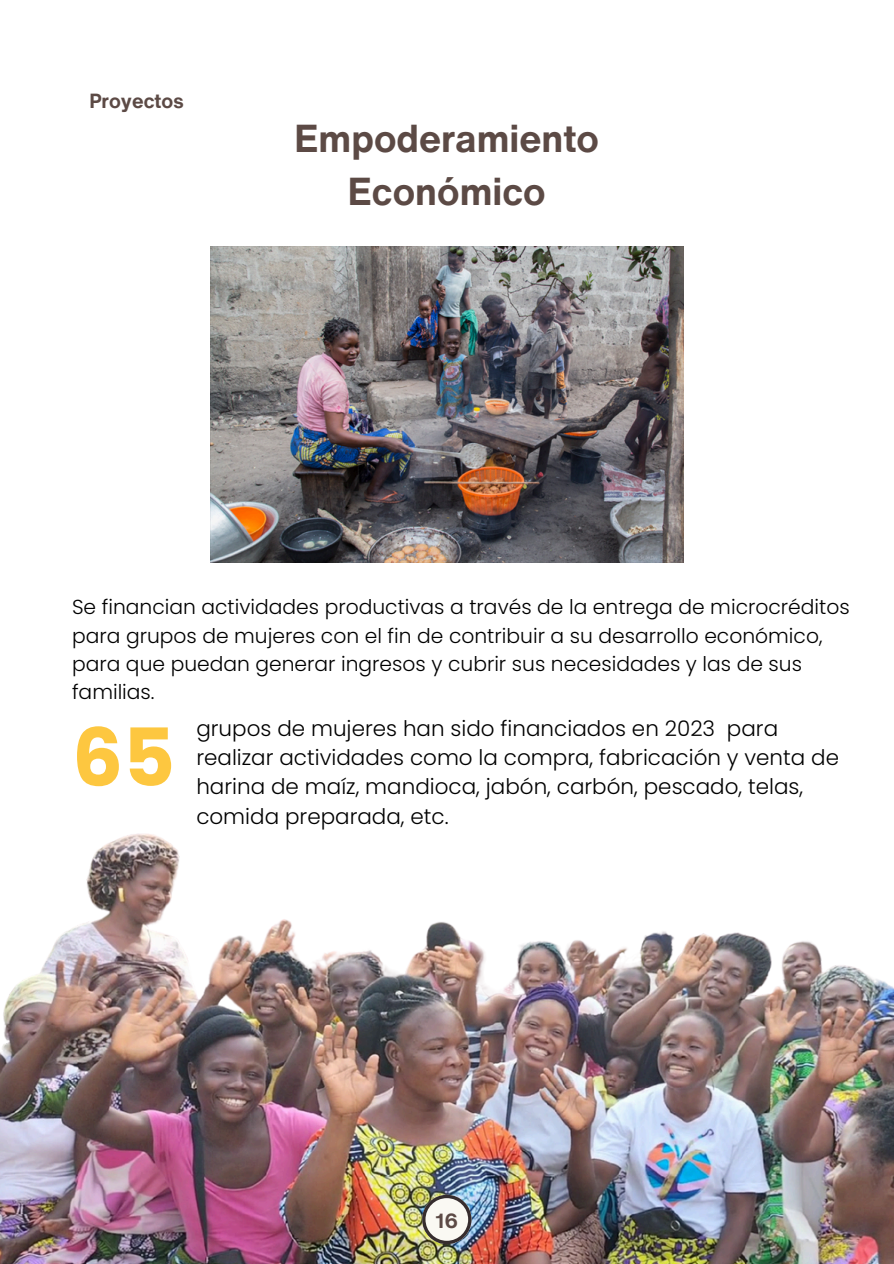
<style>
.page{position:relative;width:894px;height:1264px;background:#fff}
.page>*{position:absolute;margin:0;border:0;box-sizing:border-box;transform-origin:0 0}
.t1{font:700 79.95px "Poppins";color:#fdc740}
.t2{font:700 37.95px/52.8px "Helvetica Now Text";color:#5c4a45;text-align:center}
.t3{font:300 21.45px/29.2px "Poppins";color:#000}
.t4{font:300 20.25px/28.2px "Poppins";color:#000}
.t5{font:700 19.95px "Helvetica Now Text";color:#5c4a45}
</style>
<div class="page">
<img style="left:0;top:833px;width:893px;height:430px">
<svg style="left:422px;top:1194px;width:49px;height:50px"></svg>
<img style="left:210px;top:246px;width:473px;height:316px">
<p class="t5" style="left:89px;top:85px;width:96px">Proyectos</p>
<p class="t2" style="left:294px;top:112px;width:306px">Empoderamiento<br>Económico</p>
<p class="t4" style="left:72px;top:593px;width:778px">Se financian actividades productivas a través de la entrega de microcréditos para grupos de mujeres con el fin de contribuir a su desarrollo económico, para que puedan generar ingresos y cubrir sus necesidades y las de sus familias.</p>
<p class="t1" style="left:72px;top:702px;width:104px">65</p>
<p class="t3" style="left:196px;top:713px;width:644px">grupos de mujeres han sido financiados en 2023 para realizar actividades como la compra, fabricación y venta de harina de maíz, mandioca, jabón, carbón, pescado, telas, comida preparada, etc.</p>
<p class="t5" style="left:435px;top:1205px;width:24px">16</p>
</div>
